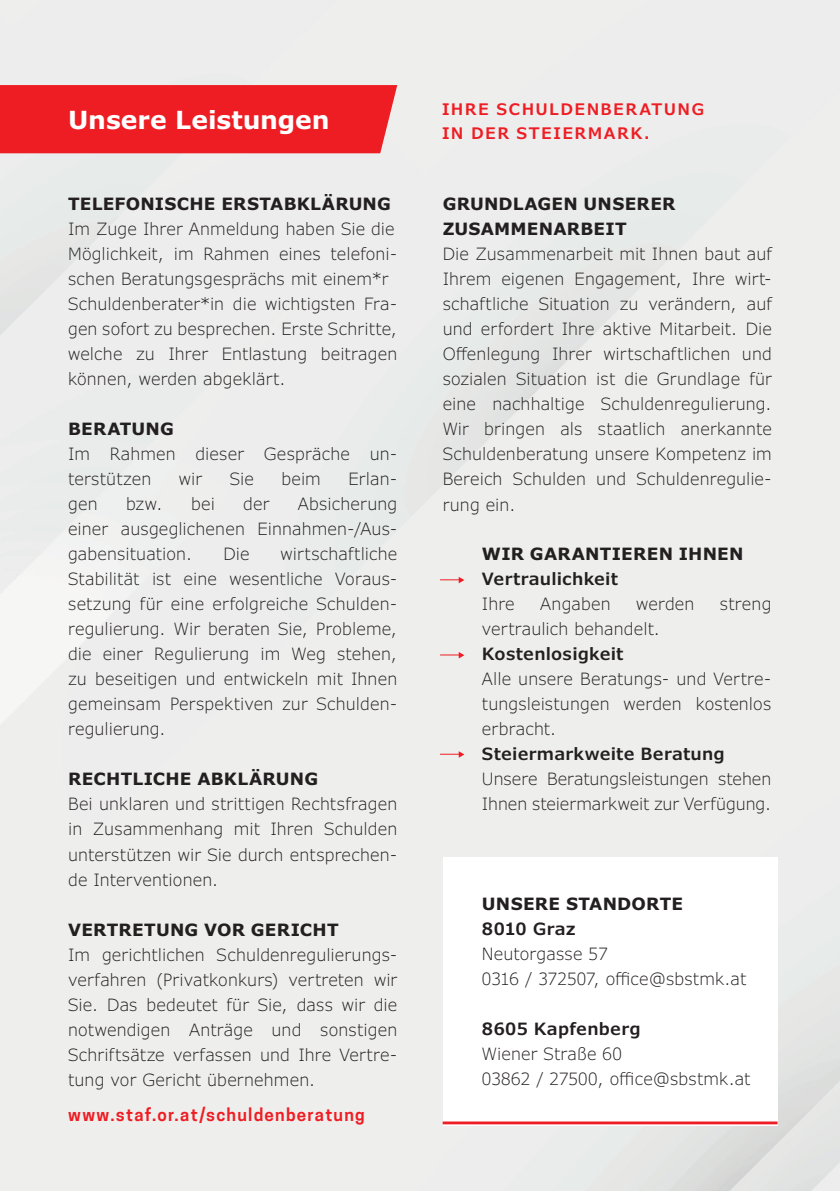
<style>
.page{position:relative;width:840px;height:1191px;background:#fff}
.page>*{position:absolute;margin:0;border:0;box-sizing:border-box;transform-origin:0 0}
.t1{font:700 25px "Verdana Pro";color:#fff}
.t2{font:300 17px/25px "Verdana Pro";letter-spacing:.01em;color:#231f20;text-align:justify}
.t3{font:700 17px/25px "Verdana Pro";letter-spacing:.015em;color:#231f20}
.t4{font:600 17px "Verdana Pro";letter-spacing:.01em;color:#231f20}
.t5{font:600 17px "Cooper Hewitt";letter-spacing:.075em;color:#ee1d23}
.t6{font:600 16px/24px "Verdana Pro";letter-spacing:.085em;color:#ee1d23}
</style>
<div class="page">
<div style="left:0;top:85px;width:397px;height:68px;background:#ee1d23"></div>
<svg style="left:440px;top:577px;width:24px;height:6px"></svg>
<svg style="left:440px;top:652px;width:24px;height:6px"></svg>
<svg style="left:440px;top:751px;width:24px;height:6px"></svg>
<hr style="left:442px;top:1121px;width:335px;height:3px;background:#ee1d23">
<h1 class="t1" style="left:68px;top:103px;width:263px">Unsere Leistungen</h1>
<p class="t3" style="left:68px;top:192px;width:324px">TELEFONISCHE ERSTABKLÄRUNG</p>
<p class="t2" style="left:68px;top:217px;width:330px;text-align:left">Im Zuge Ihrer Anmeldung haben Sie die Möglichkeit, im Rahmen eines telefoni&shy;schen Beratungsgesprächs mit einem*r Schuldenberater*in die wichtigsten Fra&shy;gen sofort zu besprechen. Erste Schritte, welche zu Ihrer Entlastung beitragen können, werden abgeklärt.</p>
<p class="t3" style="left:68px;top:417px;width:107px">BERATUNG</p>
<p class="t2" style="left:68px;top:442px;width:330px">Im Rahmen dieser Gespräche un&shy;terstützen</p>
<p class="t2" style="left:179px;top:467px;width:25px">wir</p>
<p class="t2" style="left:229px;top:467px;width:26px">Sie</p>
<p class="t2" style="left:281px;top:467px;width:41px">beim</p>
<p class="t2" style="left:348px;top:467px;width:50px">Erlan-</p>
<p class="t2" style="left:68px;top:492px;width:31px">gen</p>
<p class="t2" style="left:126px;top:492px;width:38px">bzw.</p>
<p class="t2" style="left:191px;top:492px;width:25px">bei</p>
<p class="t2" style="left:243px;top:492px;width:28px">der</p>
<p class="t2" style="left:68px;top:492px;width:330px;text-indent:230px">Absicherung einer ausgeglichenen Einnahmen-/Aus&shy;gabensituation.</p>
<p class="t2" style="left:68px;top:542px;width:330px;text-indent:212px">wirtschaftliche Stabilität ist eine wesentliche Voraus&shy;setzung für eine erfolgreiche Schulden&shy;regulierung. Wir beraten Sie, Probleme, die einer Regulierung im Weg stehen, zu beseitigen und entwickeln mit Ihnen gemeinsam Perspektiven zur Schulden&shy;regulierung.</p>
<p class="t3" style="left:68px;top:767px;width:251px">RECHTLICHE ABKLÄRUNG</p>
<p class="t2" style="left:68px;top:792px;width:330px">Bei unklaren und strittigen Rechtsfragen in Zusammenhang mit Ihren Schulden unterstützen wir Sie durch entsprechen&shy;de Interventionen.</p>
<p class="t3" style="left:68px;top:917px;width:272px">VERTRETUNG VOR GERICHT</p>
<p class="t2" style="left:68px;top:942px;width:330px">Im gerichtlichen Schuldenregulierungs&shy;verfahren (Privatkonkurs) vertreten wir Sie. Das bedeutet für Sie, dass wir die notwendigen Anträge und sonstigen Schriftsätze verfassen und Ihre Vertre&shy;tung vor Gericht übernehmen.</p>
<p class="t2" style="left:223px;top:542px;width:28px">Die</p>
<p class="t5" style="left:68px;top:1104px;width:298px">www.staf.or.at/schuldenberatung</p>
<p class="t6" style="left:441px;top:98px;width:264px">IHRE SCHULDENBERATUNG<br>IN DER STEIERMARK.</p>
<p class="t3" style="left:442px;top:192px;width:234px">GRUNDLAGEN UNSERER<br>ZUSAMMENARBEIT</p>
<p class="t2" style="left:442px;top:242px;width:330px">Die Zusammenarbeit mit Ihnen baut auf Ihrem eigenen Engagement, Ihre wirt&shy;schaftliche Situation zu verändern, auf und erfordert Ihre aktive Mitarbeit. Die Offenlegung Ihrer wirtschaftlichen und sozialen Situation ist die Grundlage für eine nachhaltige Schuldenregulierung.<br>Wir bringen als staatlich anerkannte Schuldenberatung unsere Kompetenz im Bereich Schulden und Schuldenregulie&shy;rung ein.</p>
<p class="t3" style="left:481px;top:542px;width:263px">WIR GARANTIEREN IHNEN</p>
<p class="t4" style="left:481px;top:568px;width:137px">Vertraulichkeit</p>
<p class="t2" style="left:481px;top:592px;width:34px">Ihre</p>
<p class="t2" style="left:540px;top:592px;width:72px">Angaben</p>
<p class="t2" style="left:635px;top:592px;width:60px">werden</p>
<p class="t2" style="left:719px;top:592px;width:53px">streng</p>
<p class="t2" style="left:481px;top:617px;width:180px">vertraulich behandelt.</p>
<p class="t4" style="left:481px;top:643px;width:143px">Kostenlosigkeit</p>
<p class="t2" style="left:481px;top:667px;width:291px">Alle unsere Beratungs- und Vertre&shy;tungsleistungen werden kostenlos erbracht.</p>
<p class="t4" style="left:481px;top:743px;width:244px">Steiermarkweite Beratung</p>
<p class="t2" style="left:481px;top:767px;width:291px">Unsere Beratungsleistungen stehen<br>Ihnen steiermarkweit zur Verfügung.</p>
<p class="t3" style="left:481px;top:892px;width:202px">UNSERE STANDORTE</p>
<p class="t4" style="left:481px;top:918px;width:95px">8010 Graz</p>
<p class="t2" style="left:481px;top:942px;width:266px">Neutorgasse 57<br>0316 / 372507, office@sbstmk.at</p>
<p class="t4" style="left:481px;top:1018px;width:160px">8605 Kapfenberg</p>
<p class="t2" style="left:481px;top:1042px;width:270px">Wiener Straße 60<br>03862 / 27500, office@sbstmk.at</p>
</div>
